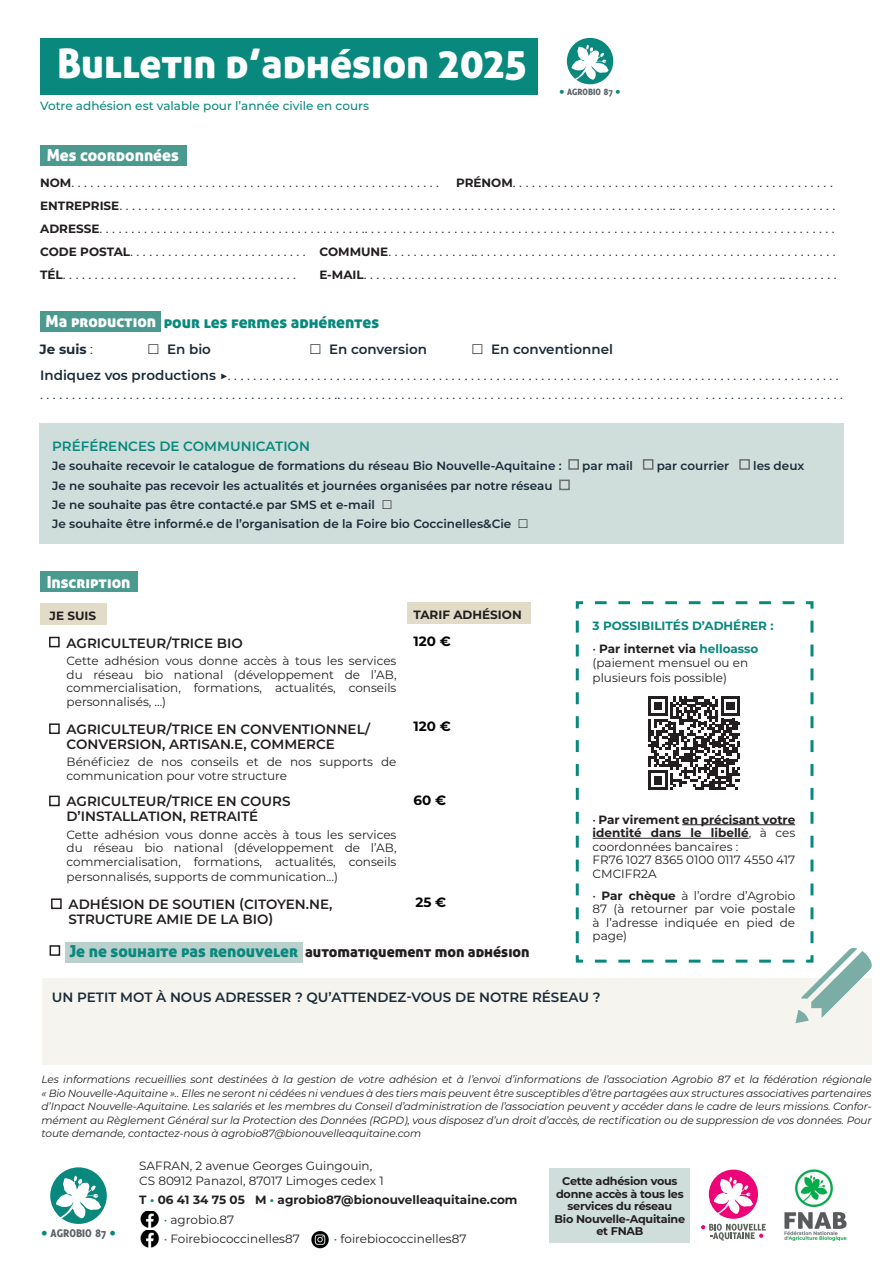
<style>
.page{position:relative;width:893px;height:1263px;background:#fff}
.page>*{position:absolute;margin:0;border:0;box-sizing:border-box;transform-origin:0 0}
.t1{font:40.65px "Aller Display";color:#fff}
.t2{font:16.5px "Aller Display";color:#fff}
.t3{font:16.5px "Aller Display";color:#09897d}
.t4{font:15px "Aller Display";color:#231f20}
.t5{font:13.5px/23px "Montserrat";color:#1b2c39}
.t6{font:600 13.5px/15px "Montserrat";color:#231f20}
.t7{font:600 13.5px "Montserrat";color:#1b2c39}
.t8{font:600 13.5px "Montserrat";color:#09897d}
.t9{font:700 13.5px "Montserrat";color:#000001}
.t10{font:700 13.5px "Montserrat";color:#1b2c39}
.t11{font:800 12.15px "Delicious";color:#5d6467}
.t12{font:12px/13.5px "Montserrat";color:#231f20}
.t13{font:600 12px/18.6px "Montserrat";color:#1b2c39}
.t14{font:700 12px "Montserrat";color:#231f20}
.t15{font:500 12px "Montserrat";color:#09897d}
.t16{font:700 12px "Montserrat";color:#09897d}
.t17{font:700 11.25px/12.6px "Montserrat";letter-spacing:-.02em;color:#231f20;text-align:center}
.t18{font:italic 10.5px/13.5px "Montserrat";letter-spacing:-.01em;color:#231f20;text-align:justify}
.t19{font:800 10.05px "Delicious";color:#5d6467}
.s1{color:#09897d}
.s2{font-weight:700;font-size:12px;color:#231f20}
.s3{font-weight:400}
.s4{font-weight:600}
.s5{font-size:16.5px;color:#09897d}
.s6{font-weight:700}
.s7{font-weight:700;color:#09897d}
</style>
<div class="page">
<div style="left:39px;top:423px;width:805px;height:121px;background:#cfdedb"></div>
<div style="left:40px;top:38px;width:498px;height:56px;background:#09897d"></div>
<div style="left:568px;top:459px;width:11px;height:11px;border:2px solid #6c6d70"></div>
<div style="left:643px;top:459px;width:10px;height:11px;border:2px solid #6c6d70"></div>
<div style="left:739px;top:459px;width:11px;height:11px;border:2px solid #6c6d70"></div>
<div style="left:559px;top:480px;width:11px;height:10px;border:2px solid #6c6d70"></div>
<div style="left:40px;top:145px;width:146px;height:21px;background:#4a9a90"></div>
<div style="left:40px;top:311px;width:121px;height:21px;background:#4a9a90"></div>
<div style="left:40px;top:571px;width:97px;height:21px;background:#4a9a90"></div>
<div style="left:40px;top:603px;width:66px;height:22px;background:#e1dbc8"></div>
<div style="left:49px;top:637px;width:11px;height:10px;border:2px solid #231f20"></div>
<div style="left:49px;top:723px;width:11px;height:11px;border:2px solid #231f20"></div>
<div style="left:49px;top:796px;width:11px;height:10px;border:2px solid #231f20"></div>
<div style="left:407px;top:602px;width:123px;height:21px;background:#e1dbc8"></div>
<img style="left:140px;top:1211px;width:20px;height:37px">
<img style="left:311px;top:1230px;width:18px;height:18px">
<svg style="left:575px;top:601px;width:239px;height:362px"></svg>
<hr style="left:593px;top:838px;width:156px;height:1px;background:#231f20">
<div style="left:550px;top:1168px;width:140px;height:74px;background:#cfdedb"></div>
<img style="left:784px;top:1169px;width:63px;height:72px">
<svg style="left:701px;top:1169px;width:65px;height:72px"></svg>
<div style="left:65px;top:942px;width:238px;height:21px;background:#b9d0cd"></div>
<div style="left:50px;top:945px;width:10px;height:11px;border:2px solid #231f20"></div>
<svg style="left:567px;top:38px;width:46px;height:46px"></svg>
<svg style="left:50px;top:1168px;width:57px;height:56px"></svg>
<div style="left:51px;top:898px;width:11px;height:11px;border:2px solid #231f20"></div>
<div style="left:42px;top:978px;width:830px;height:87px;background:#f6f4ee"></div>
<svg style="left:595px;top:615px;width:277px;height:408px"></svg>
<h1 class="t1" style="left:57px;top:38px;width:472px">Bulletin d’adhésion 2025</h1>
<p class="t15" style="left:40px;top:97px;width:330px">Votre adhésion est valable pour l’année civile en cours</p>
<p class="t2" style="left:47px;top:145px;width:134px">Mes coordonnées</p>
<p class="t19" style="left:560px;top:86px;width:62px"><span class="s1">•</span> AGROBIO 87 <span class="s1">•</span></p>
<p class="t5" style="left:40px;top:170px;width:400px"><span class="s2">NOM</span>. . . . . . . . . . . . . . . . . . . . . . . . . . . . . . . . . . . . . . . . . . . . . . . . . . . . . . . . . .</p>
<p class="t5" style="left:456px;top:170px;width:378px"><span class="s2">PRÉNOM</span>. . . . . . . . . . . . . . . . . . . . . . . . . . . . . . . . . . . . . . . . . . . . . . . . . .</p>
<p class="t5" style="left:40px;top:216px;width:796px"><span class="s2">ADRESSE</span>. . . . . . . . . . . . . . . . . . . . . . . . . . . . . . . . . . . . . . . . . .. . . . . . . . . . . . . . . . . . . . . . . . . . . . . . . . . . . . . . . . . . . . . . . . . . . . . . . . . . . . . . . . . . . . . . . . . .<br><span class="s2">CODE POSTAL</span>. . . . . . . . . . . . . . . . . . . . . . . . . . . .<br><span class="s2">TÉL</span>. . . . . . . . . . . . . . . . . . . . . . . . . . . . . . . . . . . . .</p>
<p class="t5" style="left:40px;top:193px;width:797px"><span class="s2">ENTREPRISE</span>. . . . . . . . . . . . . . . . . . . . . . . . . . . . . . . . . . . . . . . . . . . . . . . . . . . . . . . . . . . . . . . . . . . . . . . . . . . . . . . . . . . . . . .. . . . . . . . . . . . . . . . . . . . . . . . . .</p>
<p class="t5" style="left:319px;top:239px;width:518px"><span class="s2">COMMUNE</span>. . . . . . . . . . . . . .. . . . . . . . . . . . . . . . . . . . . . . . . . . . . . . . . . . . . . . . . . . . . . . . . . . . . . . . .</p>
<p class="t5" style="left:319px;top:262px;width:519px"><span class="s2">E-MAIL</span>. . . . . . . . . . . . . . . . . . . . . . . . . . . . . . . . . . . . . . . . . . . . . . . . . . . . . . . . . . . . . . . . . .. . . . . . . . .</p>
<p class="t2" style="left:46px;top:311px;width:112px">Ma production</p>
<p class="t3" style="left:164px;top:311px;width:217px">pour les fermes adhérentes</p>
<p class="t10" style="left:39px;top:339px;width:55px">Je suis <span class="s3">:</span></p>
<p class="t7" style="left:167px;top:339px;width:45px">En bio</p>
<p class="t7" style="left:329px;top:339px;width:100px">En conversion</p>
<p class="t5" style="left:40px;top:336px;width:800px;line-height:25.8px;text-indent:451px"><span class="s4">En conventionnel<br>Indiquez vos productions ▶</span>. . . . . . . . . . . . . . . . . . . . . . . . . . . . . . . . . . . . . . . . . . . . . . . . . . . . . . . . . . . . . . . . . . . . . . . . . . . . . . . . . . . . . . . . . . . . . . . .</p>
<p class="t5" style="left:40px;top:382px;width:804px">. . . . . . . . . . . . . . . . . . . . . . . . . . . . . . . . . . . . . . . . . . . . . . .. . . . . . . . . . . . . . . . . . . . . . . . . . . . . . . . . . . . . . . . . . . . . . . . . . . . . . . . . . . . . . . . . . . . . . . . . . . . . . .</p>
<p class="t8" style="left:52px;top:437px;width:259px">PRÉFÉRENCES DE COMMUNICATION</p>
<p class="t13" style="left:52px;top:456px;width:511px">Je souhaite recevoir le catalogue de formations du réseau Bio Nouvelle-Aquitaine :</p>
<p class="t13" style="left:582px;top:456px;width:52px">par mail</p>
<p class="t13" style="left:657px;top:456px;width:74px">par courrier</p>
<p class="t13" style="left:753px;top:456px;width:53px">les deux</p>
<p class="t13" style="left:52px;top:476px;width:502px">Je ne souhaite pas recevoir les actualités et journées organisées par notre réseau<br>Je ne souhaite pas être contacté.e par SMS et e-mail<br>Je souhaite être informé.e de l’organisation de la Foire bio Coccinelles&amp;Cie</p>
<p class="t2" style="left:47px;top:571px;width:85px">Inscription</p>
<p class="t14" style="left:50px;top:607px;width:48px">JE SUIS</p>
<p class="t6" style="left:67px;top:635px;width:178px">AGRICULTEUR/TRICE BIO</p>
<p class="t12" style="left:67px;top:654px;width:331px;text-align:justify">Cette adhésion vous donne accès à tous les services du réseau bio national (développement de l’AB, commercialisation, formations, actualités, conseils personnalisés, ...)</p>
<p class="t6" style="left:67px;top:721px;width:305px">AGRICULTEUR/TRICE EN CONVENTIONNEL/<br>CONVERSION, ARTISAN.E, COMMERCE</p>
<p class="t12" style="left:67px;top:755px;width:331px">Bénéficiez de nos conseils et de nos supports de communication pour votre structure</p>
<p class="t6" style="left:67px;top:793px;width:225px">AGRICULTEUR/TRICE EN COURS<br>D’INSTALLATION, RETRAITÉ</p>
<p class="t12" style="left:67px;top:827px;width:331px;text-align:justify">Cette adhésion vous donne accès à tous les services du réseau bio national (développement de l’AB, commercialisation, formations, actualités, conseils</p>
<p class="t12" style="left:67px;top:869px;width:273px">personnalisés, supports de communication...)</p>
<p class="t14" style="left:413px;top:606px;width:110px">TARIF ADHÉSION</p>
<p class="t9" style="left:413px;top:632px;width:39px">120 €</p>
<p class="t9" style="left:413px;top:717px;width:39px">120 €</p>
<p class="t9" style="left:413px;top:790px;width:34px">60 €</p>
<p class="t6" style="left:69px;top:896px;width:265px">ADHÉSION DE SOUTIEN (CITOYEN.NE,<br>STRUCTURE AMIE DE LA BIO)</p>
<p class="t9" style="left:415px;top:893px;width:32px">25 €</p>
<p class="t4" style="left:69px;top:942px;width:462px"><span class="s5">Je ne souhaite pas renouveler</span> automatiquement mon adhésion</p>
<p class="t16" style="left:593px;top:617px;width:183px">3 POSSIBILITÉS D’ADHÉRER :</p>
<p class="t12" style="left:593px;top:642px;width:167px">• <span class="s6">Par internet via</span> <span class="s7">helloasso </span>(paiement mensuel ou en</p>
<p class="t12" style="left:593px;top:670px;width:136px">plusieurs fois possible)</p>
<p class="t12" style="left:593px;top:812px;width:204px">• <span class="s6">Par virement en précisant votre identité dans le libellé</span>, à ces coordonnées bancaires :<br>FR76 1027 8365 0100 0117 4550 417<br>CMCIFR2A</p>
<p class="t12" style="left:593px;top:888px;width:204px;text-align:justify">• <span class="s6">Par chèque</span> à l’ordre d’Agrobio 87 (à retourner par voie postale à l’adresse indiquée en pied de page)</p>
<p class="t7" style="left:52px;top:987px;width:550px">UN PETIT MOT À NOUS ADRESSER ? QU’ATTENDEZ-VOUS DE NOTRE RÉSEAU ?</p>
<p class="t18" style="left:42px;top:1072px;width:832px">Les informations recueillies sont destinées à la gestion de votre adhésion et à l’envoi d’informations de l’association Agrobio 87 et la fédération régionale « Bio Nouvelle-Aquitaine ».. Elles ne seront ni cédées ni vendues à des tiers mais peuvent être susceptibles d’être partagées aux structures associatives partenaires d’Inpact Nouvelle-Aquitaine. Les salariés et les membres du Conseil d’administration de l’association peuvent y accéder dans le cadre de leurs missions. Confor&shy;mément au Règlement Général sur la Protection des Données (RGPD), vous disposez d’un droit d’accès, de rectification ou de suppression de vos données. Pour toute demande, contactez-nous à agrobio87@bionouvelleaquitaine.com</p>
<p class="t11" style="left:42px;top:1226px;width:75px"><span class="s1">•</span> AGROBIO 87 <span class="s1">•</span></p>
<p class="t12" style="left:139px;top:1158px;width:246px;line-height:14.4px">SAFRAN, 2 avenue Georges Guingouin,<br>CS 80912 Panazol, 87017 Limoges cedex 1</p>
<p class="t14" style="left:139px;top:1191px;width:380px">T <span class="s1">•</span> 06 41 34 75 05 M <span class="s1">•</span> agrobio87@bionouvelleaquitaine.com</p>
<p class="t12" style="left:164px;top:1212px;width:72px"><span class="s1">•</span> agrobio.87</p>
<p class="t12" style="left:164px;top:1232px;width:138px"><span class="s1">•</span> Foirebiococcinelles87</p>
<p class="t12" style="left:334px;top:1232px;width:134px"><span class="s1">•</span> foirebiococcinelles87</p>
<p class="t17" style="left:555px;top:1174px;width:132px">Cette adhésion vous donne accès à tous les services du réseau<br>Bio Nouvelle-Aquitaine et FNAB</p>
</div>
